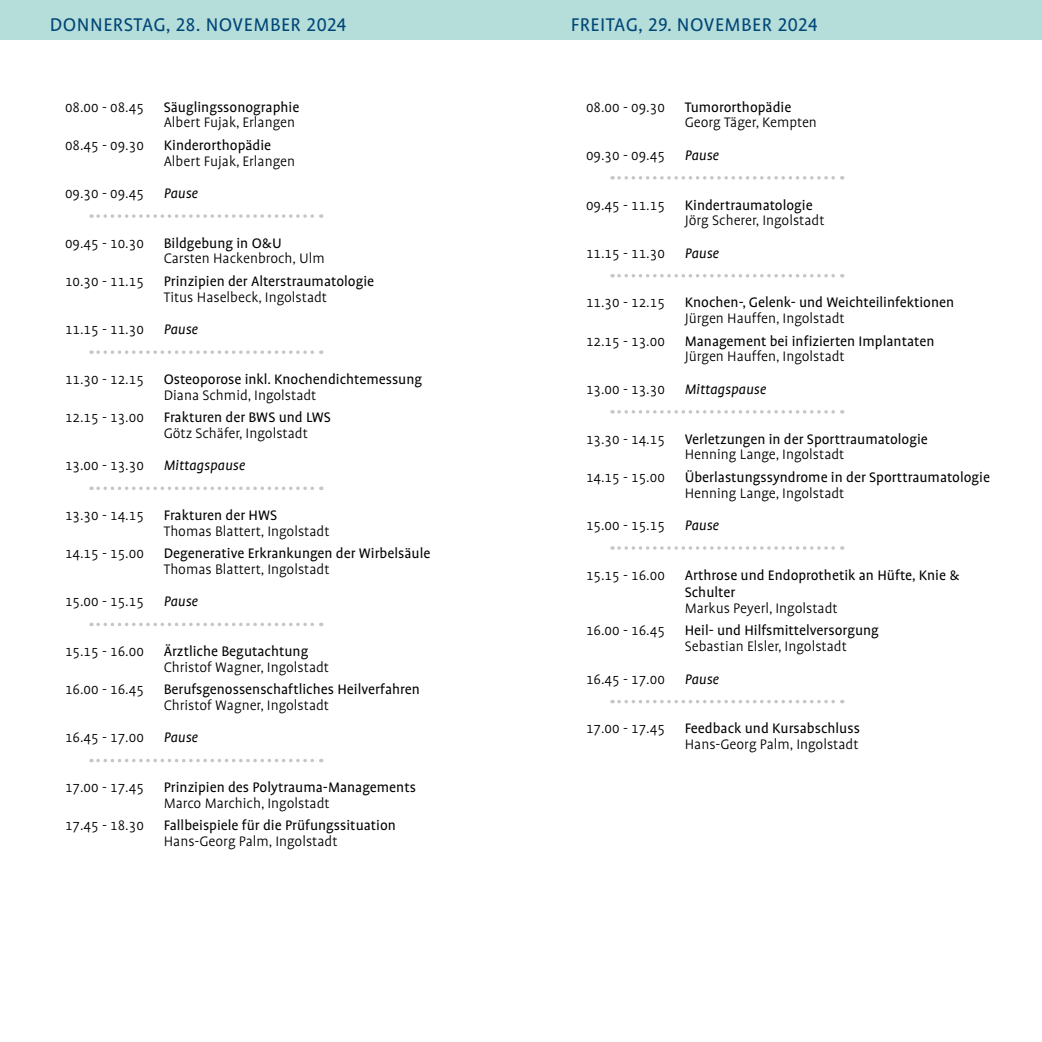
<style>
.page{position:relative;width:1042px;height:1042px;background:#fff}
.page>*{position:absolute;margin:0;border:0;box-sizing:border-box;transform-origin:0 0}
.Head_blauer_Kasten{font:21px "Profile Pro";letter-spacing:.025em;color:#004676}
.Programm_2014{font:15.75px/17.5px "Profile Pro";color:#000}
.Programm_Referent{font:300 15.75px "Profile Pro";color:#000}
.Programm_2014-2{font:300 15.75px "Profile Pro";color:#000}
.Pause_Linie{font:300 15.75px "Profile Pro";color:#000}
.Pause_Linie-2{font:italic 15.75px "Profile Pro";color:#000}
</style>
<div class="page">
<div style="left:0;top:0;width:1042px;height:40px;background:#b5ddda"></div>
<svg style="left:98px;top:214px;width:224px;height:4px"></svg>
<svg style="left:98px;top:350px;width:224px;height:4px"></svg>
<svg style="left:98px;top:486px;width:224px;height:4px"></svg>
<svg style="left:98px;top:623px;width:224px;height:3px"></svg>
<svg style="left:98px;top:759px;width:224px;height:3px"></svg>
<svg style="left:619px;top:176px;width:224px;height:4px"></svg>
<svg style="left:619px;top:274px;width:224px;height:3px"></svg>
<svg style="left:619px;top:410px;width:224px;height:4px"></svg>
<svg style="left:619px;top:546px;width:224px;height:4px"></svg>
<svg style="left:619px;top:700px;width:224px;height:3px"></svg>
<p class="Head_blauer_Kasten" style="left:50px;top:13px;width:298px">DONNERSTAG, 28. NOVEMBER 2024</p>
<p class="Head_blauer_Kasten" style="left:571px;top:13px;width:249px">FREITAG, 29. NOVEMBER 2024</p>
<p class="Programm_2014-2" style="left:65px;top:98px;width:80px">08.00 - 08.45</p>
<p class="Programm_2014" style="left:164px;top:99px;width:137px">Säuglingssonographie</p>
<p class="Programm_Referent" style="left:164px;top:114px;width:133px">Albert Fujak, Erlangen</p>
<p class="Programm_2014-2" style="left:65px;top:136px;width:80px">08.45 - 09.30</p>
<p class="Programm_2014" style="left:164px;top:137px;width:109px">Kinderorthopädie</p>
<p class="Programm_Referent" style="left:164px;top:152px;width:133px">Albert Fujak, Erlangen</p>
<p class="Pause_Linie" style="left:65px;top:185px;width:80px">09.30 - 09.45</p>
<p class="Pause_Linie-2" style="left:164px;top:184px;width:36px">Pause</p>
<p class="Programm_2014-2" style="left:65px;top:234px;width:80px">09.45 - 10.30</p>
<p class="Programm_2014" style="left:164px;top:235px;width:119px">Bildgebung in O&amp;U</p>
<p class="Programm_Referent" style="left:164px;top:250px;width:162px">Carsten Hackenbroch, Ulm</p>
<p class="Programm_2014-2" style="left:65px;top:273px;width:80px">10.30 - 11.15</p>
<p class="Programm_2014" style="left:164px;top:273px;width:212px">Prinzipien der Alterstraumatologie</p>
<p class="Programm_Referent" style="left:164px;top:288px;width:165px">Titus Haselbeck, Ingolstadt</p>
<p class="Pause_Linie" style="left:65px;top:321px;width:80px">11.15 - 11.30</p>
<p class="Pause_Linie-2" style="left:164px;top:320px;width:36px">Pause</p>
<p class="Programm_2014-2" style="left:65px;top:370px;width:80px">11.30 - 12.15</p>
<p class="Programm_2014" style="left:164px;top:371px;width:260px">Osteoporose inkl. Knochendichtemessung</p>
<p class="Programm_Referent" style="left:164px;top:386px;width:154px">Diana Schmid, Ingolstadt</p>
<p class="Programm_2014-2" style="left:65px;top:409px;width:80px">12.15 - 13.00</p>
<p class="Programm_2014" style="left:164px;top:409px;width:169px">Frakturen der BWS und LWS</p>
<p class="Programm_Referent" style="left:164px;top:424px;width:146px">Götz Schäfer, Ingolstadt</p>
<p class="Pause_Linie" style="left:65px;top:457px;width:80px">13.00 - 13.30</p>
<p class="Pause_Linie-2" style="left:164px;top:457px;width:83px">Mittagspause</p>
<p class="Programm_2014-2" style="left:65px;top:506px;width:80px">13.30 - 14.15</p>
<p class="Programm_2014" style="left:164px;top:507px;width:115px">Frakturen der HWS</p>
<p class="Programm_Referent" style="left:164px;top:522px;width:167px">Thomas Blattert, Ingolstadt</p>
<p class="Programm_2014-2" style="left:65px;top:545px;width:80px">14.15 - 15.00</p>
<p class="Programm_2014" style="left:164px;top:545px;width:268px">Degenerative Erkrankungen der Wirbelsäule</p>
<p class="Programm_Referent" style="left:164px;top:560px;width:167px">Thomas Blattert, Ingolstadt</p>
<p class="Pause_Linie" style="left:65px;top:593px;width:80px">15.00 - 15.15</p>
<p class="Pause_Linie-2" style="left:164px;top:593px;width:36px">Pause</p>
<p class="Programm_2014-2" style="left:65px;top:643px;width:80px">15.15 - 16.00</p>
<p class="Programm_2014" style="left:164px;top:643px;width:146px">Ärztliche Begutachtung</p>
<p class="Programm_Referent" style="left:164px;top:658px;width:167px">Christof Wagner, Ingolstadt</p>
<p class="Programm_2014-2" style="left:65px;top:681px;width:80px">16.00 - 16.45</p>
<p class="Programm_2014" style="left:164px;top:681px;width:258px">Berufsgenossenschaftliches Heilverfahren</p>
<p class="Programm_Referent" style="left:164px;top:697px;width:167px">Christof Wagner, Ingolstadt</p>
<p class="Pause_Linie" style="left:65px;top:729px;width:80px">16.45 - 17.00</p>
<p class="Pause_Linie-2" style="left:164px;top:729px;width:36px">Pause</p>
<p class="Programm_2014-2" style="left:65px;top:779px;width:80px">17.00 - 17.45</p>
<p class="Programm_2014" style="left:164px;top:779px;width:254px">Prinzipien des Polytrauma-Managements</p>
<p class="Programm_Referent" style="left:164px;top:794px;width:167px">Marco Marchich, Ingolstadt</p>
<p class="Programm_2014-2" style="left:65px;top:817px;width:80px">17.45 - 18.30</p>
<p class="Programm_2014" style="left:164px;top:817px;width:234px">Fallbeispiele für die Prüfungssituation</p>
<p class="Programm_Referent" style="left:164px;top:833px;width:175px">Hans-Georg Palm, Ingolstadt</p>
<p class="Programm_2014-2" style="left:586px;top:98px;width:80px">08.00 - 09.30</p>
<p class="Programm_2014" style="left:685px;top:99px;width:108px">Tumororthopädie</p>
<p class="Programm_Referent" style="left:685px;top:114px;width:134px">Georg Täger, Kempten</p>
<p class="Pause_Linie" style="left:586px;top:146px;width:80px">09.30 - 09.45</p>
<p class="Pause_Linie-2" style="left:685px;top:146px;width:36px">Pause</p>
<p class="Programm_2014-2" style="left:586px;top:196px;width:80px">09.45 - 11.15</p>
<p class="Programm_2014" style="left:685px;top:196px;width:129px">Kindertraumatologie</p>
<p class="Programm_Referent" style="left:685px;top:212px;width:141px">Jörg Scherer, Ingolstadt</p>
<p class="Pause_Linie" style="left:586px;top:244px;width:80px">11.15 - 11.30</p>
<p class="Pause_Linie-2" style="left:685px;top:244px;width:36px">Pause</p>
<p class="Programm_2014-2" style="left:586px;top:294px;width:80px">11.30 - 12.15</p>
<p class="Programm_2014" style="left:685px;top:294px;width:271px">Knochen-, Gelenk- und Weichteilinfektionen</p>
<p class="Programm_Referent" style="left:685px;top:310px;width:162px">Jürgen Hauffen, Ingolstadt</p>
<p class="Programm_2014-2" style="left:586px;top:332px;width:80px">12.15 - 13.00</p>
<p class="Programm_2014" style="left:685px;top:333px;width:251px">Management bei infizierten Implantaten</p>
<p class="Programm_Referent" style="left:685px;top:348px;width:162px">Jürgen Hauffen, Ingolstadt</p>
<p class="Pause_Linie" style="left:586px;top:380px;width:80px">13.00 - 13.30</p>
<p class="Pause_Linie-2" style="left:685px;top:380px;width:83px">Mittagspause</p>
<p class="Programm_2014-2" style="left:586px;top:430px;width:80px">13.30 - 14.15</p>
<p class="Programm_2014" style="left:685px;top:430px;width:245px">Verletzungen in der Sporttraumatologie</p>
<p class="Programm_Referent" style="left:685px;top:446px;width:161px">Henning Lange, Ingolstadt</p>
<p class="Programm_2014-2" style="left:586px;top:468px;width:80px">14.15 - 15.00</p>
<p class="Programm_2014" style="left:685px;top:469px;width:307px">Überlastungssyndrome in der Sporttraumatologie</p>
<p class="Programm_Referent" style="left:685px;top:484px;width:161px">Henning Lange, Ingolstadt</p>
<p class="Pause_Linie" style="left:586px;top:516px;width:80px">15.00 - 15.15</p>
<p class="Pause_Linie-2" style="left:685px;top:516px;width:36px">Pause</p>
<p class="Programm_2014-2" style="left:586px;top:566px;width:80px">15.15 - 16.00</p>
<p class="Programm_2014" style="left:685px;top:567px;width:276px">Arthrose und Endoprothetik an Hüfte, Knie &amp;<br>Schulter</p>
<p class="Programm_Referent" style="left:685px;top:599px;width:154px">Markus Peyerl, Ingolstadt</p>
<p class="Programm_2014-2" style="left:586px;top:622px;width:80px">16.00 - 16.45</p>
<p class="Programm_2014" style="left:685px;top:622px;width:196px">Heil- und Hilfsmittelversorgung</p>
<p class="Programm_Referent" style="left:685px;top:638px;width:164px">Sebastian Elsler, Ingolstadt</p>
<p class="Pause_Linie" style="left:586px;top:670px;width:80px">16.45 - 17.00</p>
<p class="Pause_Linie-2" style="left:685px;top:670px;width:36px">Pause</p>
<p class="Programm_2014-2" style="left:586px;top:720px;width:80px">17.00 - 17.45</p>
<p class="Programm_2014" style="left:685px;top:720px;width:177px">Feedback und Kursabschluss</p>
<p class="Programm_Referent" style="left:685px;top:735px;width:175px">Hans-Georg Palm, Ingolstadt</p>
</div>
